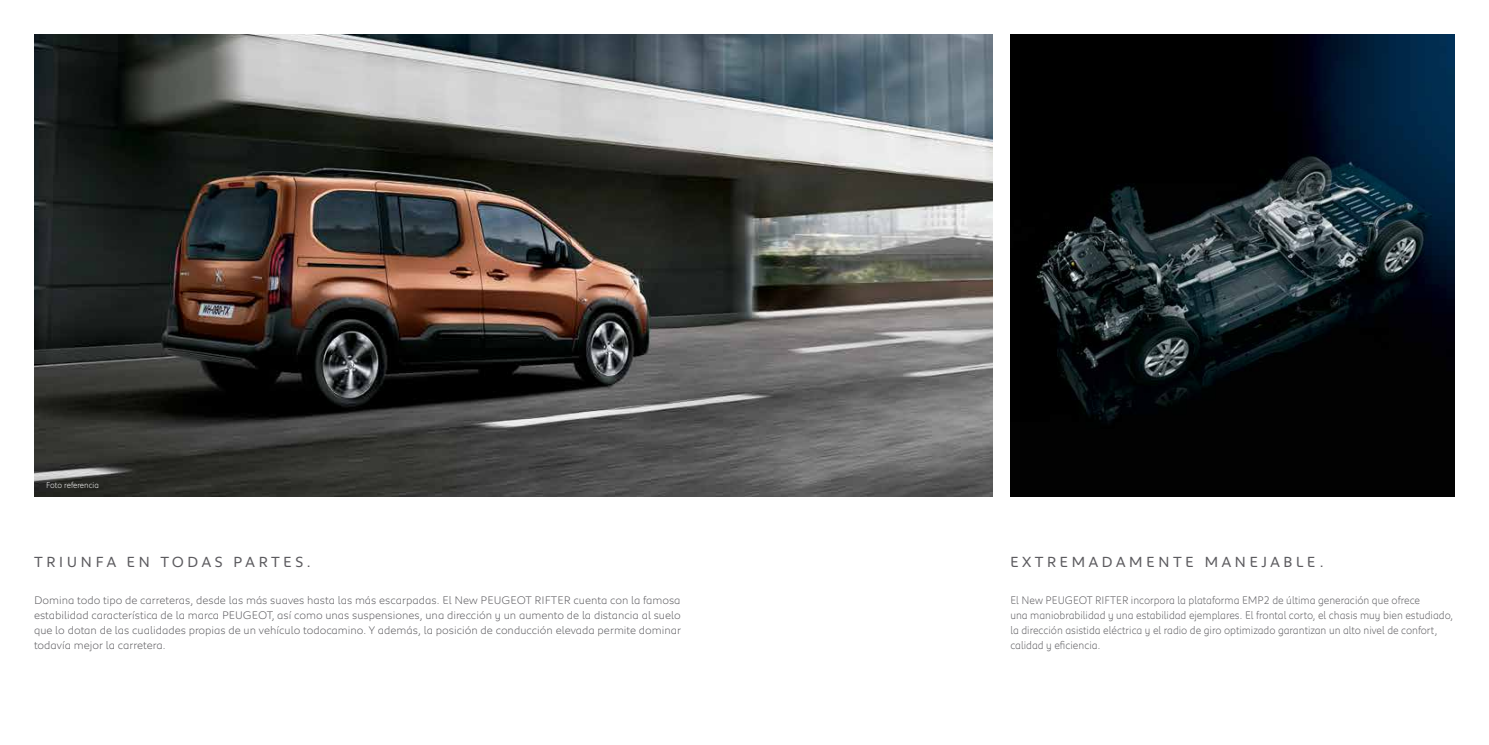
<style>
.page{position:relative;width:1489px;height:745px;background:#fff}
.page>*{position:absolute;margin:0;border:0;box-sizing:border-box;transform-origin:0 0}
.t1{font:15px "Peugeot";letter-spacing:.22em;color:#5c5b5f}
.t2{font:300 11.25px/15px "Peugeot";color:#5c5b5f;text-align:justify}
.t3{font:300 11.25px/15px "Peugeot";color:#5c5b5f;scale:.92 1}
.t4{font:300 8.75px "Peugeot";color:#fff;scale:.91 1}
</style>
<div class="page">
<img style="left:34px;top:34px;width:958px;height:462px">
<img style="left:1010px;top:34px;width:444px;height:462px">
<p class="t4" style="left:46px;top:478px;width:60px">Foto referencia</p>
<h1 class="t1" style="left:34px;top:551px;width:278px">TRIUNFA EN TODAS PARTES.</h1>
<p class="t2" style="left:34px;top:591px;width:648px">Domina todo tipo de carreteras, desde las más suaves hasta las más escarpadas. El New PEUGEOT RIFTER cuenta con la famosa estabilidad característica de la marca PEUGEOT, así como unas suspensiones, una dirección y un aumento de la distancia al suelo que lo dotan de las cualidades propias de un vehículo todocamino. Y además, la posición de conducción elevada permite dominar todavía mejor la carretera.</p>
<h1 class="t1" style="left:1010px;top:551px;width:315px">EXTREMADAMENTE MANEJABLE.</h1>
<p class="t3" style="left:1010px;top:591px;width:483px">El New PEUGEOT RIFTER incorpora la plataforma EMP2 de última generación que ofrece<br>una maniobrabilidad y una estabilidad ejemplares. El frontal corto, el chasis muy bien estudiado, la dirección asistida eléctrica y el radio de giro optimizado garantizan un alto nivel de confort, calidad y eficiencia.</p>
</div>
